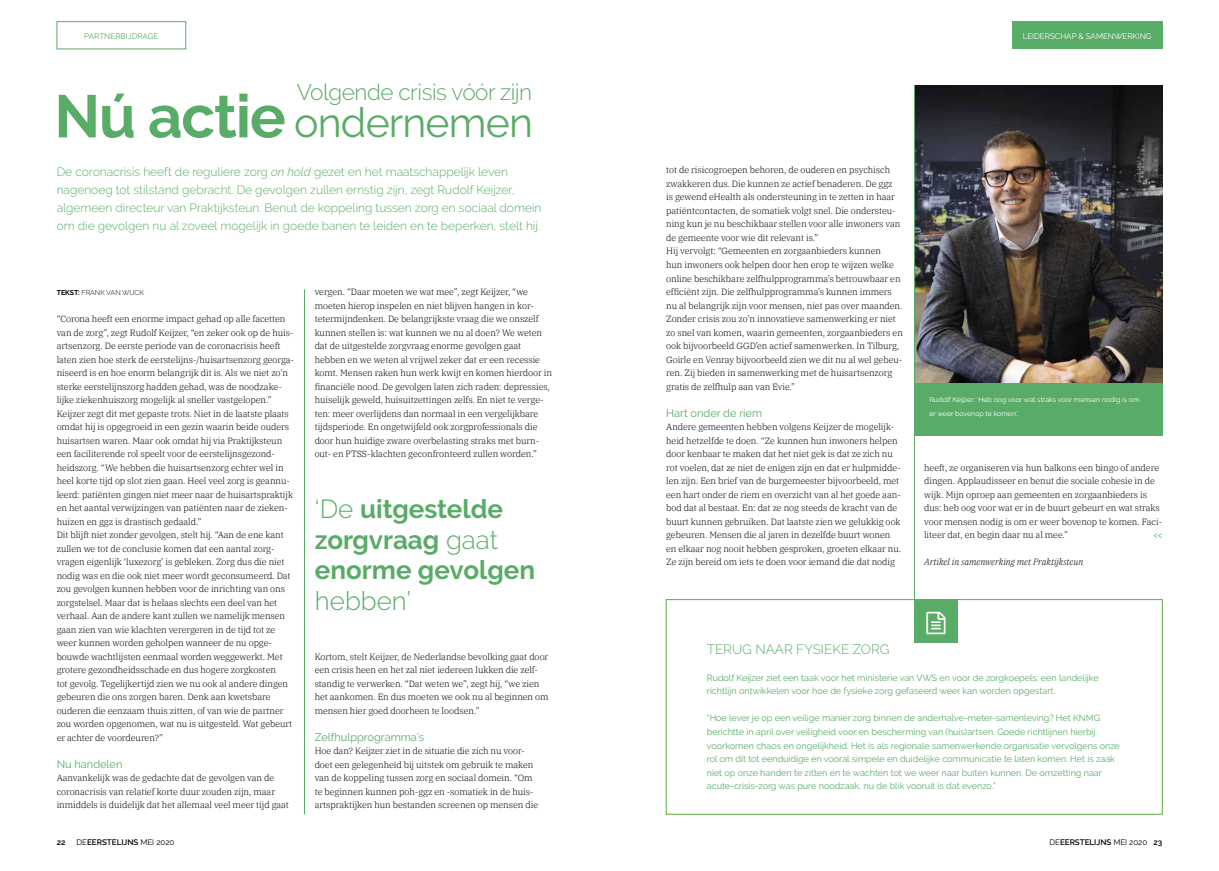
<style>
.page{position:relative;width:1219px;height:871px;background:#fff}
.page>*{position:absolute;margin:0;border:0;box-sizing:border-box;transform-origin:0 0}
.t1{font:41px "Raleway";letter-spacing:-.02em;color:#59ac67}
.t2{font:700 26px/30.5px "Raleway";color:#59ac67}
.t3{font:300 26px "Raleway";color:#59ac67}
.t4{font:300 22.5px "Raleway";letter-spacing:-.02em;color:#59ac67}
.t5{font:300 13.5px "Raleway";color:#59ac67}
.t6{font:300 12px/18px "Raleway";color:#59ac67}
.t7{font:11px "Raleway";color:#59ac67}
.t8{font:300 9px/13.5px "IBM Plex Serif";letter-spacing:-.005em;color:#000}
.t9{font:9px/13.5px "Raleway";color:#59ac67}
.t10{font:italic 300 9px "IBM Plex Serif";letter-spacing:-.005em;color:#000}
.t11{font:600 8px "Raleway";color:#000}
.t12{font:8px "Raleway";color:#fff}
.t13{font:8px "Raleway";color:#59ac67}
.t14{font:7px/13.5px "Raleway";color:#fff}
.t15{font:300 7px "Raleway";color:#000}
.s1{font-weight:700;font-size:60px}
.s2{font-style:italic}
.s3{font-weight:700}
.s4{font-weight:300}
.s5{font-weight:400}
</style>
<div class="page">
<div style="left:1012px;top:21px;width:150px;height:28px;background:#59ac67"></div>
<hr style="left:304px;top:289px;width:1px;height:525px;background:#59ac67">
<div style="left:915px;top:382px;width:247px;height:53px;background:#59ac67"></div>
<div style="left:666px;top:599px;width:496px;height:215px;border:1px solid #5fa841"></div>
<div style="left:914px;top:599px;width:44px;height:44px;background:#59ac67"></div>
<img style="left:915px;top:85px;width:247px;height:297px">
<div style="left:57px;top:21px;width:129px;height:28px;border:1px solid #59ac67"></div>
<hr style="left:914px;top:85px;width:1px;height:516px;background:#59ac67">
<p class="t13" style="left:84px;top:32px;width:76px">PARTNERBIJDRAGE</p>
<h3 class="t4" style="left:297px;top:79px;width:237px">Volgende crisis vóór zijn</h3>
<h1 class="t1" style="left:54px;top:99px;width:480px"><span class="s1">Nú actie</span> ondernemen</h1>
<p class="t6" style="left:57px;top:163px;width:486px">De coronacrisis heeft de reguliere zorg <span class="s2">on hold</span> gezet en het maatschappelijk leven nagenoeg tot stilstand gebracht. De gevolgen zullen ernstig zijn, zegt Rudolf Keijzer, algemeen directeur van Praktijksteun. Benut de koppeling tussen zorg en sociaal domein om die gevolgen nu al zoveel mogelijk in goede banen te leiden en te beperken, stelt hij.</p>
<p class="t15" style="left:57px;top:288px;width:89px"><span class="s3">TEKST:</span> FRANK VAN WIJCK</p>
<p class="t8" style="left:57px;top:311px;width:239px">“Corona heeft een enorme impact gehad op alle facetten van de zorg”, zegt Rudolf Keijzer, “en zeker ook op de huis&shy;artsenzorg. De eerste periode van de coronacrisis heeft laten zien hoe sterk de eerstelijns-/huisartsenzorg georga&shy;niseerd is en hoe enorm belangrijk dit is. Als we niet zo’n sterke eerstelijnszorg hadden gehad, was de noodzake&shy;lijke ziekenhuiszorg mogelijk al sneller vastgelopen.” Keijzer zegt dit met gepaste trots. Niet in de laatste plaats omdat hij is opgegroeid in een gezin waarin beide ouders huisartsen waren. Maar ook omdat hij via Praktijksteun een faciliterende rol speelt voor de eerstelijnsgezond&shy;heidszorg. “We hebben die huisartsenzorg echter wel in heel korte tijd op slot zien gaan. Heel veel zorg is geannu&shy;leerd: patiënten gingen niet meer naar de huisartspraktijk en het aantal verwijzingen van patiënten naar de zieken&shy;huizen en ggz is drastisch gedaald.”<br>Dit blijft niet zonder gevolgen, stelt hij. “Aan de ene kant zullen we tot de conclusie komen dat een aantal zorg&shy;vragen eigenlijk ‘luxezorg’ is gebleken. Zorg dus die niet nodig was en die ook niet meer wordt geconsumeerd. Dat zou gevolgen kunnen hebben voor de inrichting van ons zorgstelsel. Maar dat is helaas slechts een deel van het verhaal. Aan de andere kant zullen we namelijk mensen gaan zien van wie klachten verergeren in de tijd tot ze weer kunnen worden geholpen wanneer de nu opge&shy;bouwde wachtlijsten eenmaal worden weggewerkt. Met grotere gezondheidsschade en dus hogere zorgkosten<br>tot gevolg. Tegelijkertijd zien we nu ook al andere dingen gebeuren die ons zorgen baren. Denk aan kwetsbare ouderen die eenzaam thuis zitten, of van wie de partner zou worden opgenomen, wat nu is uitgesteld. Wat gebeurt er achter de voordeuren?”</p>
<p class="t7" style="left:57px;top:757px;width:67px">Nu handelen</p>
<p class="t8" style="left:57px;top:770px;width:234px">Aanvankelijk was de gedachte dat de gevolgen van de coronacrisis van relatief korte duur zouden zijn, maar inmiddels is duidelijk dat het allemaal veel meer tijd gaat</p>
<p class="t8" style="left:315px;top:284px;width:239px">vergen. “Daar moeten we wat mee”, zegt Keijzer, “we moeten hierop inspelen en niet blijven hangen in kor&shy;tetermijndenken. De belangrijkste vraag die we onszelf kunnen stellen is: wat kunnen we nu al doen? We weten dat de uitgestelde zorgvraag enorme gevolgen gaat hebben en we weten al vrijwel zeker dat er een recessie komt. Mensen raken hun werk kwijt en komen hierdoor in financiële nood. De gevolgen laten zich raden: depressies, huiselijk geweld, huisuitzettingen zelfs. En niet te verge&shy;ten: meer overlijdens dan normaal in een vergelijkbare tijdsperiode. En ongetwijfeld ook zorgprofessionals die door hun huidige zware overbelasting straks met burn&shy;out- en PTSS-klachten geconfronteerd zullen worden.”</p>
<h2 class="t2" style="left:315px;top:493px;width:222px"><span class="s4">‘De</span> uitgestelde zorgvraag <span class="s4">gaat </span>enorme gevolgen</h2>
<h2 class="t3" style="left:315px;top:585px;width:98px">hebben’</h2>
<p class="t8" style="left:315px;top:649px;width:235px">Kortom, stelt Keijzer, de Nederlandse bevolking gaat door een crisis heen en het zal niet iedereen lukken die zelf&shy;standig te verwerken. “Dat weten we”, zegt hij, “we zien het aankomen. En dus moeten we ook nu al beginnen om mensen hier goed doorheen te loodsen.”</p>
<p class="t7" style="left:315px;top:730px;width:111px">Zelfhulpprogramma’s</p>
<p class="t8" style="left:315px;top:743px;width:225px">Hoe dan? Keijzer ziet in de situatie die zich nu voor&shy;doet een gelegenheid bij uitstek om gebruik te maken van de koppeling tussen zorg en sociaal domein. “Om te beginnen kunnen poh-ggz en -somatiek in de huis&shy;artspraktijken hun bestanden screenen op mensen die</p>
<p class="t12" style="left:1023px;top:32px;width:130px">LEIDERSCHAP &amp; SAMENWERKING</p>
<p class="t8" style="left:666px;top:163px;width:238px">tot de risicogroepen behoren, de ouderen en psychisch zwakkeren dus. Die kunnen ze actief benaderen. De ggz<br>is gewend eHealth als ondersteuning in te zetten in haar patiëntcontacten, de somatiek volgt snel. Die ondersteu&shy;ning kun je nu beschikbaar stellen voor alle inwoners van de gemeente voor wie dit relevant is.”<br>Hij vervolgt: “Gemeenten en zorgaanbieders kunnen<br>hun inwoners ook helpen door hen erop te wijzen welke online beschikbare zelfhulpprogramma’s betrouwbaar en efficiënt zijn. Die zelfhulpprogramma’s kunnen immers nu al belangrijk zijn voor mensen, niet pas over maanden.<br>Zonder crisis zou zo’n innovatieve samenwerking er niet zo snel van komen, waarin gemeenten, zorgaanbieders en ook bijvoorbeeld GGD’en actief samenwerken. In Tilburg, Goirle en Venray bijvoorbeeld zien we dit nu al wel gebeu&shy;ren. Zij bieden in samenwerking met de huisartsenzorg gratis de zelfhulp aan van Evie.”</p>
<p class="t7" style="left:666px;top:406px;width:97px">Hart onder de riem</p>
<p class="t8" style="left:666px;top:419px;width:236px">Andere gemeenten hebben volgens Keijzer de mogelijk&shy;heid hetzelfde te doen. “Ze kunnen hun inwoners helpen door kenbaar te maken dat het niet gek is dat ze zich nu rot voelen, dat ze niet de enigen zijn en dat er hulpmidde&shy;len zijn. Een brief van de burgemeester bijvoorbeeld, met een hart onder de riem en overzicht van al het goede aan&shy;bod dat al bestaat. En: dat ze nog steeds de kracht van de buurt kunnen gebruiken. Dat laatste zien we gelukkig ook gebeuren. Mensen die al jaren in dezelfde buurt wonen en elkaar nog nooit hebben gesproken, groeten elkaar nu.<br>Ze zijn bereid om iets te doen voor iemand die dat nodig</p>
<p class="t14" style="left:929px;top:392px;width:212px">Rudolf Keijzer: ‘Heb oog voor wat straks voor mensen nodig is om er weer bovenop te komen.’</p>
<p class="t8" style="left:924px;top:460px;width:240px">heeft, ze organiseren via hun balkons een bingo of andere dingen. Applaudisseer en benut die sociale cohesie in de wijk. Mijn oproep aan gemeenten en zorgaanbieders is dus: heb oog voor wat er in de buurt gebeurt en wat straks voor mensen nodig is om er weer bovenop te komen. Faci&shy;liteer dat, en begin daar nu al mee.”</p>
<p class="t10" style="left:924px;top:555px;width:161px">Artikel in samenwerking met Praktijksteun</p>
<p class="t9" style="left:1153px;top:528px;width:10px">&lt;&lt;</p>
<h3 class="t5" style="left:707px;top:641px;width:184px">TERUG NAAR FYSIEKE ZORG</h3>
<p class="t9" style="left:707px;top:670px;width:393px">Rudolf Keijzer ziet een taak voor het ministerie van VWS en voor de zorgkoepels: een landelijke richtlijn ontwikkelen voor hoe de fysieke zorg gefaseerd weer kan worden opgestart.</p>
<p class="t9" style="left:707px;top:711px;width:415px">“Hoe lever je op een veilige manier zorg binnen de anderhalve-meter-samenleving? Het KNMG berichtte in april over veiligheid voor en bescherming van (huis)artsen. Goede richtlijnen hierbij voorkomen chaos en ongelijkheid. Het is als regionale samenwerkende organisatie vervolgens onze rol om dit tot eenduidige en vooral simpele en duidelijke communicatie te laten komen. Het is zaak niet op onze handen te zitten en te wachten tot we weer naar buiten kunnen. De omzetting naar acute-crisis-zorg was pure noodzaak, nu de blik vooruit is dat evenzo.”</p>
<p class="t11" style="left:57px;top:837px;width:10px">22</p>
<p class="t11" style="left:77px;top:837px;width:99px"><span class="s5">DE</span>EERSTELIJNS <span class="s5">MEI 2020</span></p>
<p class="t11" style="left:1049px;top:837px;width:114px"><span class="s5">DE</span>EERSTELIJNS <span class="s5">MEI 2020</span> 23</p>
</div>
